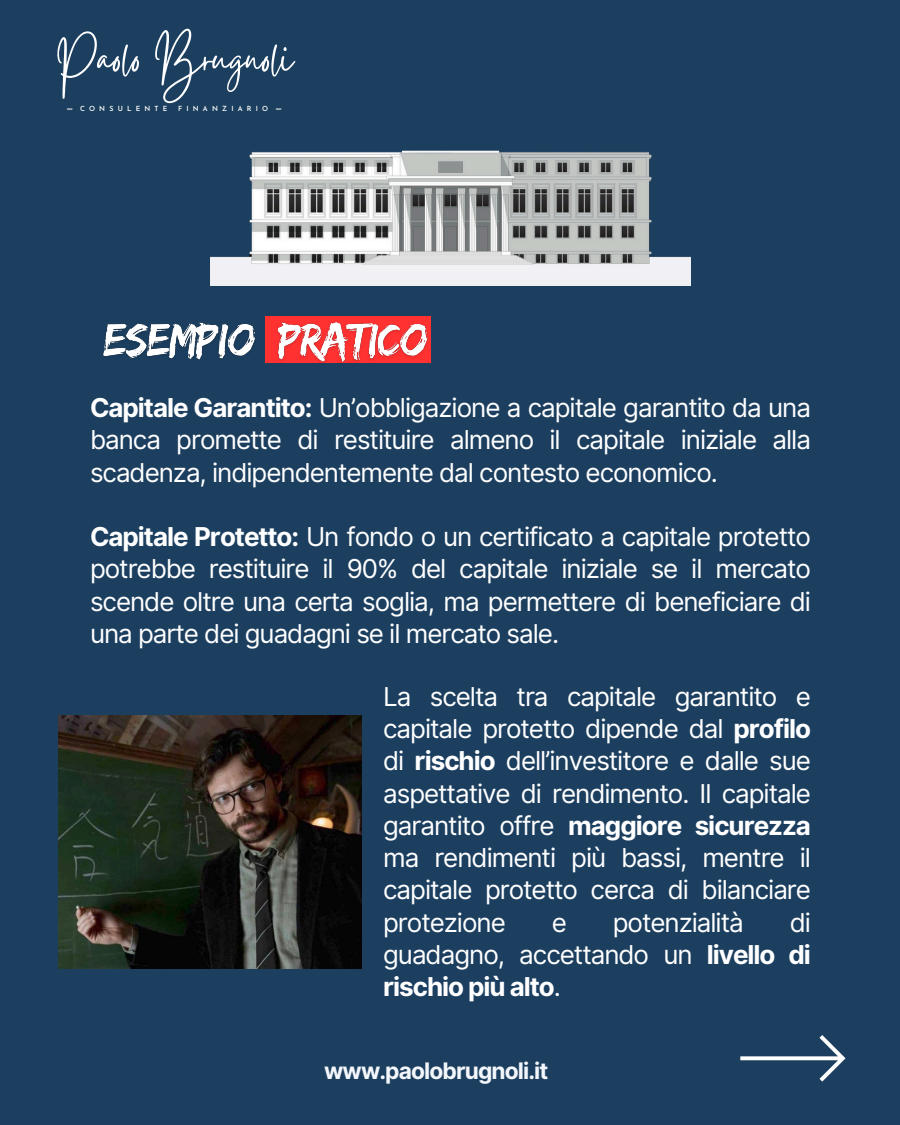
<style>
.page{position:relative;width:900px;height:1125px;background:#1c3f60}
.page>*{position:absolute;margin:0;border:0;box-sizing:border-box;transform-origin:0 0}
.t1{font:54px "Gistesy";color:#fff}
.t2{font:26px/32.2px "Inter";letter-spacing:-.04em;color:#fff;text-align:justify}
.t3{font:700 22.8px "Inter";letter-spacing:-.04em;color:#f3f6fa}
.t4{font:600 7px "Josefin Sans";letter-spacing:.6em;color:#fff}
.s1{font-weight:700}
</style>
<div class="page">
<svg style="left:740px;top:1035px;width:106px;height:47px"></svg>
<img style="left:210px;top:150px;width:480px;height:135px">
<img style="left:103px;top:316px;width:328px;height:47px">
<img style="left:59px;top:715px;width:303px;height:254px">
<h1 class="t1" style="left:55px;top:20px;width:239px">Paolo Brugnoli</h1>
<p class="t4" style="left:80px;top:106px;width:89px">CONSULENTE</p>
<p class="t4" style="left:178px;top:106px;width:92px">FINANZIARIO</p>
<h3 class="t2" style="left:90px;top:392px;width:723px"><span class="s1">Capitale Garantito:</span> Un’obbligazione a capitale garantito da una banca promette di restituire almeno il capitale iniziale alla scadenza, indipendentemente dal contesto economico.</h3>
<p class="t2" style="left:90px;top:521px;width:723px"><span class="s1">Capitale Protetto:</span> Un fondo o un certificato a capitale protetto potrebbe restituire il 90% del capitale iniziale se il mercato scende oltre una certa soglia, ma permettere di beneficiare di una parte dei guadagni se il mercato sale.</p>
<h4 class="t2" style="left:383px;top:680px;width:429px">La scelta tra capitale garantito e capitale protetto dipende dal <span class="s1">profilo </span>di <span class="s1">rischio</span> dell’investitore e dalle sue aspettative di rendimento. Il capitale garantito offre <span class="s1">maggiore sicurezza </span>ma rendimenti più bassi, mentre il capitale protetto cerca di bilanciare protezione</h4>
<h4 class="t2" style="left:552px;top:906px;width:17px">e</h4>
<h4 class="t2" style="left:613px;top:906px;width:133px">potenzialità</h4>
<h4 class="t2" style="left:383px;top:906px;width:429px;text-indent:407px">di guadagno, accettando un <span class="s1">livello di rischio più alto</span>.</h4>
<h3 class="t3" style="left:324px;top:1057px;width:226px">www.paolobrugnoli.it</h3>
</div>
